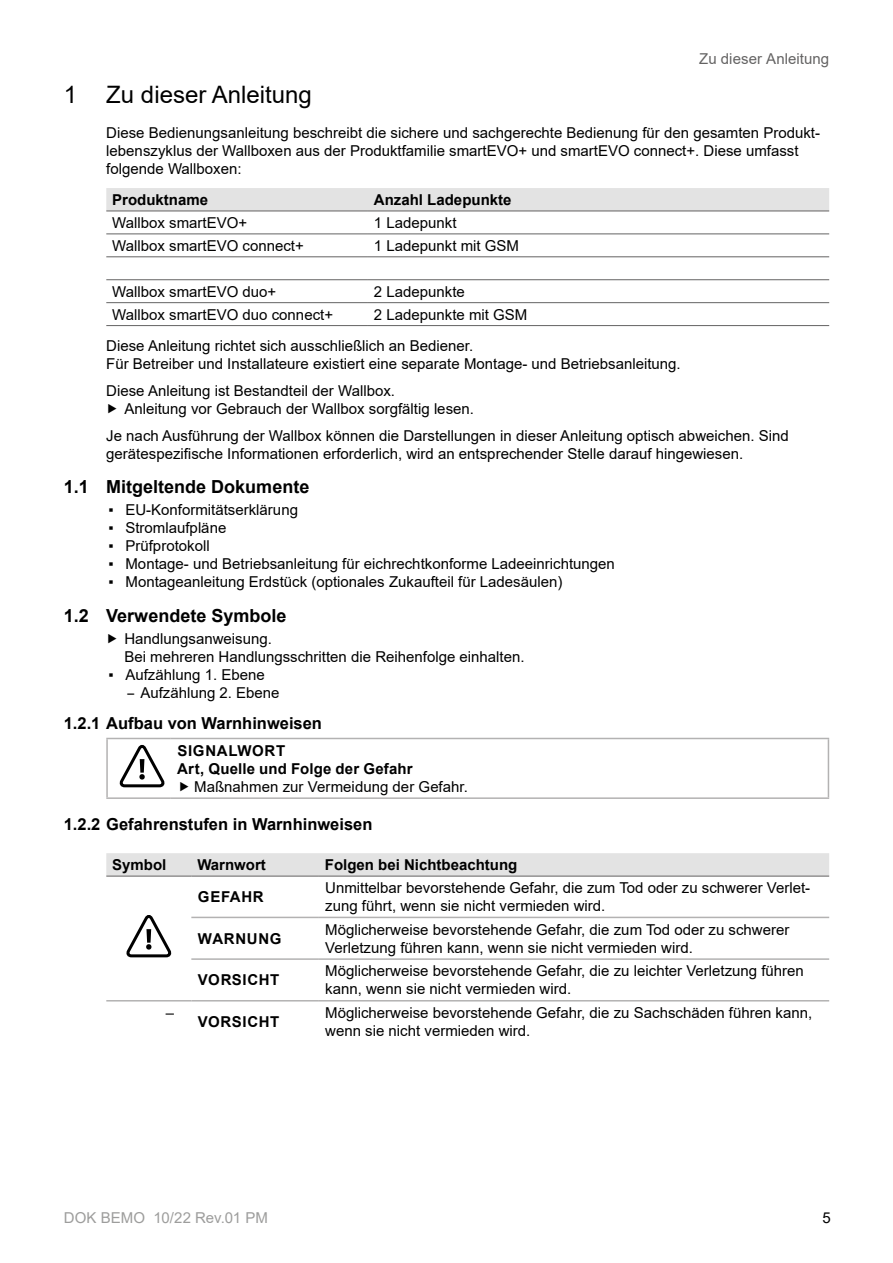
<style>
.page{position:relative;width:893px;height:1263px;background:#fff}
.page>*{position:absolute;margin:0;border:0;box-sizing:border-box;transform-origin:0 0}
.t1{font:24px "Arial";color:#000}
.t2{font:700 18px "Arial";color:#000}
.t3{font:700 16.5px "Arial";color:#000}
.t4{font:15px/18px "Arial";color:#000}
.t5{font:700 15px/18px "Arial";color:#000}
.t6{font:15px "Arial";letter-spacing:-.005em;color:#9d9d9c}
.t7{font:15px "Arial";letter-spacing:.005em;color:#646363}
.t8{font:700 15px "Arial";letter-spacing:.035em;color:#000}
.t9{font:700 15px "Arial";letter-spacing:.04em;color:#000}
.s1{font-family:"Arial Narrow"}
</style>
<div class="page">
<div style="left:106px;top:188px;width:723px;height:23px;background:#e3e3e3"></div>
<hr style="left:106px;top:211px;width:262px;height:1px;background:#646363">
<hr style="left:368px;top:211px;width:461px;height:1px;background:#646363">
<hr style="left:106px;top:233px;width:262px;height:1px;background:#646363">
<hr style="left:368px;top:233px;width:461px;height:1px;background:#646363">
<hr style="left:106px;top:256px;width:262px;height:1px;background:#646363">
<hr style="left:368px;top:256px;width:461px;height:1px;background:#646363">
<hr style="left:106px;top:279px;width:262px;height:1px;background:#646363">
<hr style="left:368px;top:279px;width:461px;height:1px;background:#646363">
<hr style="left:106px;top:302px;width:262px;height:1px;background:#646363">
<hr style="left:368px;top:302px;width:461px;height:1px;background:#646363">
<hr style="left:106px;top:325px;width:262px;height:1px;background:#646363">
<hr style="left:368px;top:325px;width:461px;height:1px;background:#646363">
<hr style="left:106px;top:738px;width:65px;height:1px;background:#b3b2b2">
<hr style="left:106px;top:739px;width:2px;height:58px;background:#b3b2b2">
<hr style="left:171px;top:738px;width:658px;height:1px;background:#b3b2b2">
<hr style="left:828px;top:739px;width:1px;height:58px;background:#b3b2b2">
<hr style="left:106px;top:797px;width:65px;height:2px;background:#b3b2b2">
<hr style="left:171px;top:797px;width:658px;height:2px;background:#b3b2b2">
<svg style="left:120px;top:744px;width:45px;height:44px"></svg>
<div style="left:106px;top:853px;width:723px;height:23px;background:#e3e3e3"></div>
<hr style="left:191px;top:917px;width:128px;height:1px;background:#b3b2b2">
<hr style="left:319px;top:917px;width:510px;height:1px;background:#b3b2b2">
<hr style="left:191px;top:958px;width:128px;height:2px;background:#b3b2b2">
<hr style="left:319px;top:958px;width:510px;height:2px;background:#b3b2b2">
<hr style="left:106px;top:1000px;width:85px;height:1px;background:#b3b2b2">
<hr style="left:191px;top:1000px;width:128px;height:1px;background:#b3b2b2">
<hr style="left:319px;top:1000px;width:510px;height:1px;background:#b3b2b2">
<hr style="left:106px;top:876px;width:85px;height:1px;background:#646363">
<hr style="left:191px;top:876px;width:128px;height:1px;background:#646363">
<hr style="left:319px;top:876px;width:510px;height:1px;background:#646363">
<svg style="left:127px;top:915px;width:45px;height:43px"></svg>
<p class="t7" style="left:699px;top:48px;width:131px">Zu dieser Anleitung</p>
<h1 class="t1" style="left:64px;top:78px;width:249px">1 Zu dieser Anleitung</h1>
<p class="t4" style="left:106px;top:123px;width:715px">Diese Bedienungsanleitung beschreibt die sichere und sachgerechte Bedienung für den gesamten Produkt&shy;lebenszyklus der Wallboxen aus der Produktfamilie smartEVO+ und smartEVO connect+. Diese umfasst folgende Wallboxen:</p>
<p class="t5" style="left:112px;top:191px;width:97px">Produktname</p>
<p class="t5" style="left:374px;top:191px;width:139px">Anzahl Ladepunkte</p>
<p class="t4" style="left:112px;top:214px;width:136px">Wallbox smartEVO+</p>
<p class="t4" style="left:374px;top:214px;width:84px">1 Ladepunkt</p>
<p class="t4" style="left:112px;top:236px;width:193px">Wallbox smartEVO connect+</p>
<p class="t4" style="left:374px;top:236px;width:147px">1 Ladepunkt mit GSM</p>
<p class="t4" style="left:112px;top:282px;width:166px">Wallbox smartEVO duo+</p>
<p class="t4" style="left:374px;top:282px;width:92px">2 Ladepunkte</p>
<p class="t4" style="left:112px;top:305px;width:222px">Wallbox smartEVO duo connect+</p>
<p class="t4" style="left:106px;top:299px;width:423px;line-height:31.2px;text-indent:268px">2 Ladepunkte mit GSM<br>Diese Anleitung richtet sich ausschließlich an Bediener.</p>
<p class="t4" style="left:106px;top:350px;width:576px;line-height:27px">Für Betreiber und Installateure existiert eine separate Montage- und Betriebsanleitung.<br>Diese Anleitung ist Bestandteil der Wallbox.</p>
<p class="t4" style="left:106px;top:395px;width:684px;line-height:27px;text-indent:18px">Anleitung vor Gebrauch der Wallbox sorgfältig lesen.<br>Je nach Ausführung der Wallbox können die Darstellungen in dieser Anleitung optisch abweichen. Sind</p>
<p class="t4" style="left:106px;top:444px;width:638px">gerätespezifische Informationen erforderlich, wird an entsprechender Stelle darauf hingewiesen.</p>
<p class="t2" style="left:64px;top:474px;width:247px">1.1 Mitgeltende Dokumente</p>
<p class="t4" style="left:108px;top:501px;width:191px"><span class="s1">▪</span> EU-Konformitätserklärung</p>
<p class="t4" style="left:108px;top:519px;width:119px"><span class="s1">▪</span> Stromlaufpläne</p>
<p class="t4" style="left:108px;top:537px;width:103px"><span class="s1">▪</span> Prüfprotokoll</p>
<p class="t4" style="left:108px;top:555px;width:508px"><span class="s1">▪</span> Montage- und Betriebsanleitung für eichrechtkonforme Ladeeinrichtungen</p>
<p class="t4" style="left:108px;top:573px;width:455px"><span class="s1">▪</span> Montageanleitung Erdstück (optionales Zukaufteil für Ladesäulen)</p>
<p class="t2" style="left:64px;top:603px;width:224px">1.2 Verwendete Symbole</p>
<p class="t4" style="left:124px;top:630px;width:402px">Handlungsanweisung.<br>Bei mehreren Handlungsschritten die Reihenfolge einhalten.</p>
<p class="t4" style="left:108px;top:666px;width:158px"><span class="s1">▪</span> Aufzählung 1. Ebene</p>
<p class="t4" style="left:128px;top:684px;width:154px"><span class="s1">–</span> Aufzählung 2. Ebene</p>
<p class="t3" style="left:64px;top:712px;width:260px">1.2.1 Aufbau von Warnhinweisen</p>
<p class="t5" style="left:177px;top:742px;width:237px">SIGNALWORT<br>Art, Quelle und Folge der Gefahr</p>
<p class="t4" style="left:194px;top:777px;width:275px">Maßnahmen zur Vermeidung der Gefahr.</p>
<p class="t3" style="left:64px;top:813px;width:310px">1.2.2 Gefahrenstufen in Warnhinweisen</p>
<p class="t5" style="left:112px;top:856px;width:56px">Symbol</p>
<p class="t5" style="left:197px;top:856px;width:70px">Warnwort</p>
<p class="t5" style="left:325px;top:856px;width:194px">Folgen bei Nichtbeachtung</p>
<p class="t5" style="left:198px;top:888px;width:67px">GEFAHR</p>
<p class="t4" style="left:325px;top:879px;width:486px">Unmittelbar bevorstehende Gefahr, die zum Tod oder zu schwerer Verlet&shy;zung führt, wenn sie nicht vermieden wird.</p>
<p class="t9" style="left:198px;top:928px;width:85px">WARNUNG</p>
<p class="t4" style="left:325px;top:920px;width:466px">Möglicherweise bevorstehende Gefahr, die zum Tod oder zu schwerer<br>Verletzung führen kann, wenn sie nicht vermieden wird.</p>
<p class="t8" style="left:198px;top:969px;width:83px">VORSICHT</p>
<p class="t4" style="left:325px;top:962px;width:480px">Möglicherweise bevorstehende Gefahr, die zu leichter Verletzung führen kann, wenn sie nicht vermieden wird.</p>
<p class="t4" style="left:166px;top:1004px;width:10px">–</p>
<p class="t8" style="left:198px;top:1011px;width:83px">VORSICHT</p>
<p class="t4" style="left:325px;top:1004px;width:488px">Möglicherweise bevorstehende Gefahr, die zu Sachschäden führen kann, wenn sie nicht vermieden wird.</p>
<p class="t6" style="left:64px;top:1207px;width:206px">DOK BEMO 10/22 Rev.01 PM</p>
<p class="t4" style="left:822px;top:1208px;width:10px">5</p>
</div>
